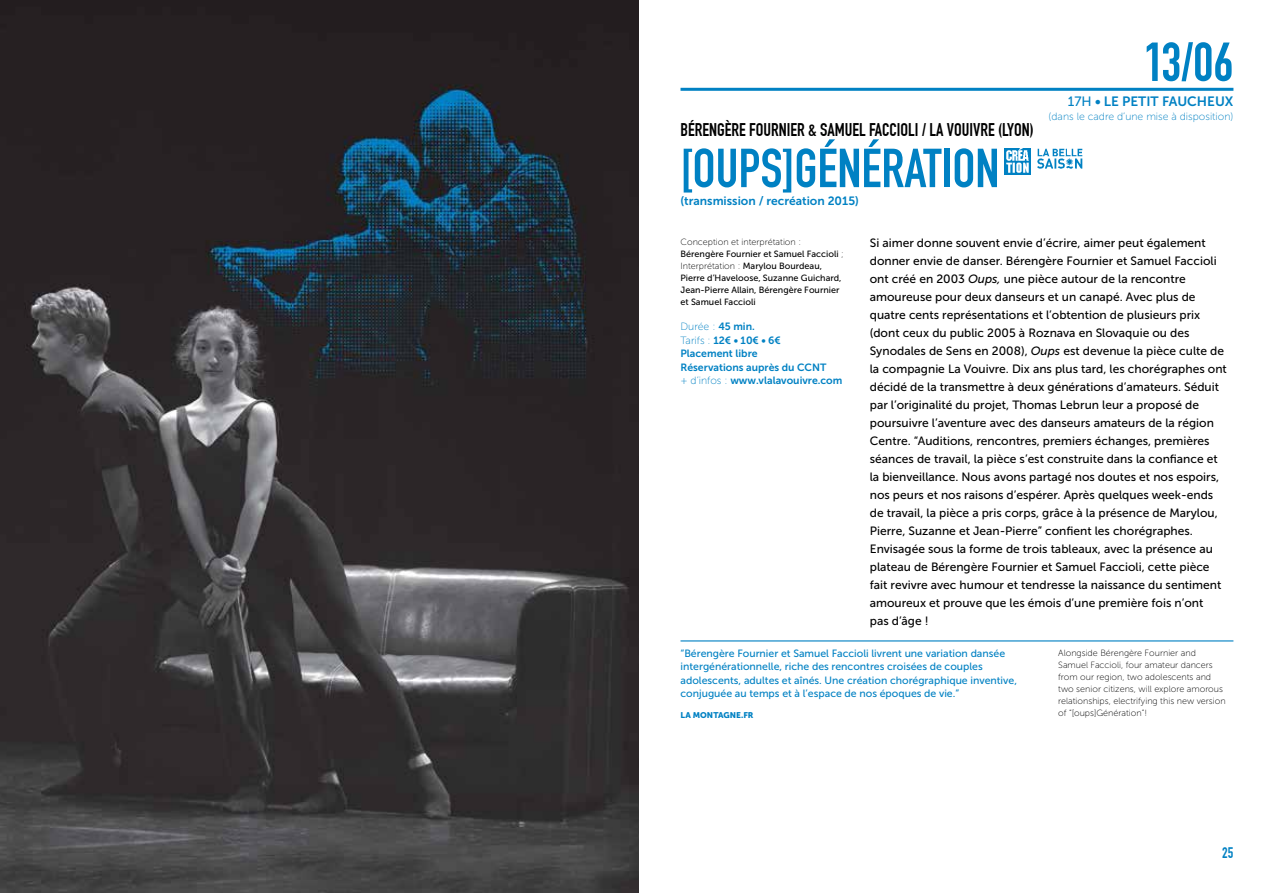
<style>
.page{position:relative;width:1276px;height:893px;background:#fff}
.page>*{position:absolute;margin:0;border:0;box-sizing:border-box;transform-origin:0 0}
.t1{font:700 54px "DIN Condensed";color:#0081c3}
.t2{font:700 18px "DIN Condensed";color:#000}
.t3{font:700 15px "DIN Condensed";color:#0081c3}
.t4{font:13.5px "Museo Sans 700";color:#0081c3}
.t5{font:12px/18px "Museo Sans 500";color:#000}
.t6{font:12px "Museo Sans 700";color:#0081c3}
.t7{font:10.5px/13.5px "Museo Sans 500";color:#0081c3}
.t8{font:10.5px/13.5px "Museo Sans 700";color:#0081c3}
.t9{font:10.5px "Museo Sans 100";color:#0081c3}
.t10{font:9px/12px "Museo Sans 100";color:#000}
.t11{font:9px/12px "Museo Sans 500";color:#000}
.t12{font:8.25px "Museo Sans 900";color:#0081c3}
.s1{font-family:"Museo Sans 500"}
.s2{font-family:"Museo Sans 100"}
.s3{font-family:"Museo Sans 700"}
.s4{font-style:italic}
</style>
<div class="page">
<hr style="left:680px;top:88px;width:553px;height:3px;background:#0081c3">
<img style="left:1004px;top:149px;width:26px;height:26px">
<hr style="left:680px;top:640px;width:553px;height:1px;background:#0081c3">
<img style="left:1037px;top:148px;width:46px;height:21px">
<img style="left:0;top:0;width:639px;height:893px">
<h1 class="t1" style="left:1143px;top:30px;width:91px">13/06</h1>
<p class="t4" style="left:1067px;top:94px;width:167px"><span class="s1">17H</span> • LE PETIT FAUCHEUX</p>
<p class="t9" style="left:1048px;top:111px;width:186px">(dans le cadre d’une mise à disposition)</p>
<h2 class="t2" style="left:680px;top:119px;width:355px">BÉRENGÈRE FOURNIER &amp; SAMUEL FACCIOLI / LA VOUIVRE (LYON)</h2>
<h1 class="t1" style="left:680px;top:137px;width:320px">[OUPS]GÉNÉRATION</h1>
<p class="t6" style="left:680px;top:194px;width:180px">(transmission / recréation 2015)</p>
<p class="t10" style="left:680px;top:236px;width:122px">Conception et interprétation :</p>
<p class="t11" style="left:680px;top:248px;width:165px">Bérengère Fournier et Samuel Faccioli <span class="s2">; Interprétation :</span> Marylou Bourdeau, Pierre d’Haveloose, Suzanne Guichard, Jean-Pierre Allain, Bérengère Fournier et Samuel Faccioli</p>
<p class="t9" style="left:680px;top:321px;width:76px">Durée : <span class="s3">45 min.</span></p>
<p class="t8" style="left:680px;top:333px;width:163px"><span class="s2">Tarifs :</span> 12€ • 10€ • 6€<br>Placement libre<br>Réservations auprès du CCNT<br><span class="s2">+ d’infos :</span> www.vlalavouivre.com</p>
<p class="t5" style="left:870px;top:234px;width:358px">Si aimer donne souvent envie d’écrire, aimer peut également donner envie de danser. Bérengère Fournier et Samuel Faccioli ont créé en 2003 <span class="s4">Oups,</span> une pièce autour de la rencontre amoureuse pour deux danseurs et un canapé. Avec plus de quatre cents représentations et l’obtention de plusieurs prix (dont ceux du public 2005 à Roznava en Slovaquie ou des Synodales de Sens en 2008), <span class="s4">Oups</span> est devenue la pièce culte de la compagnie La Vouivre. Dix ans plus tard, les chorégraphes ont décidé de la transmettre à deux générations d’amateurs. Séduit par l’originalité du projet, Thomas Lebrun leur a proposé de poursuivre l’aventure avec des danseurs amateurs de la région Centre. “Auditions, rencontres, premiers échanges, premières séances de travail, la pièce s’est construite dans la confiance et la bienveillance. Nous avons partagé nos doutes et nos espoirs, nos peurs et nos raisons d’espérer. Après quelques week-ends de travail, la pièce a pris corps, grâce à la présence de Marylou, Pierre, Suzanne et Jean-Pierre” confient les chorégraphes.<br>Envisagée sous la forme de trois tableaux, avec la présence au plateau de Bérengère Fournier et Samuel Faccioli, cette pièce fait revivre avec humour et tendresse la naissance du sentiment amoureux et prouve que les émois d’une première fois n’ont<br>pas d’âge !</p>
<p class="t7" style="left:680px;top:647px;width:338px">“Bérengère Fournier et Samuel Faccioli livrent une variation dansée intergénérationnelle, riche des rencontres croisées de couples adolescents, adultes et aînés. Une création chorégraphique inventive, conjuguée au temps et à l’espace de nos époques de vie.”</p>
<p class="t12" style="left:680px;top:711px;width:75px">LA MONTAGNE.FR</p>
<p class="t10" style="left:1058px;top:647px;width:169px">Alongside Bérengère Fournier and Samuel Faccioli, four amateur dancers from our region, two adolescents and two senior citizens, will explore amorous relationships, electrifying this new version of “[oups]Génération”!</p>
<p class="t3" style="left:1222px;top:844px;width:13px">25</p>
</div>
